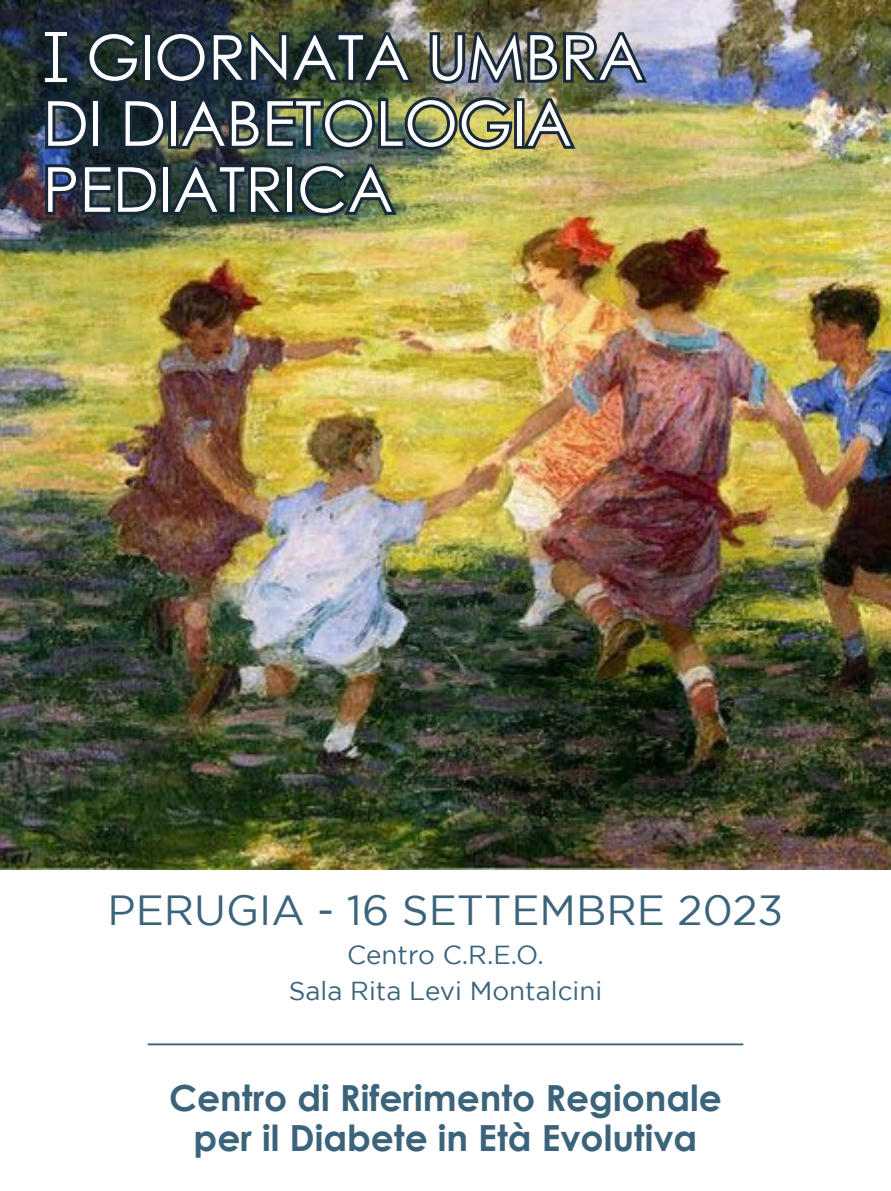
<style>
.page{position:relative;width:891px;height:1191px;background:#fff}
.page>*{position:absolute;margin:0;border:0;box-sizing:border-box;transform-origin:0 0}
.t1{font:42px "Gotham";color:#3b647b}
.t2{font:700 36px/40px "Century Gothic";color:#3b647b;text-align:center}
.t3{font:26px/36px "Gotham";color:#3b647b;text-align:center}
</style>
<div class="page">
<img style="left:0;top:0;width:890px;height:869px">
<hr style="left:148px;top:1043px;width:595px;height:2px;background:#3b647b">
<img style="left:42px;top:27px;width:609px;height:126px">
<img style="left:42px;top:159px;width:359px;height:61px">
<p class="t1" style="left:108px;top:886px;width:677px">PERUGIA - 16 SETTEMBRE 2023</p>
<p class="t3" style="left:288px;top:936px;width:315px">Centro C.R.E.O.<br>Sala Rita Levi Montalcini</p>
<p class="t2" style="left:169px;top:1077px;width:554px">Centro di Riferimento Regionale per il Diabete in Età Evolutiva</p>
</div>
